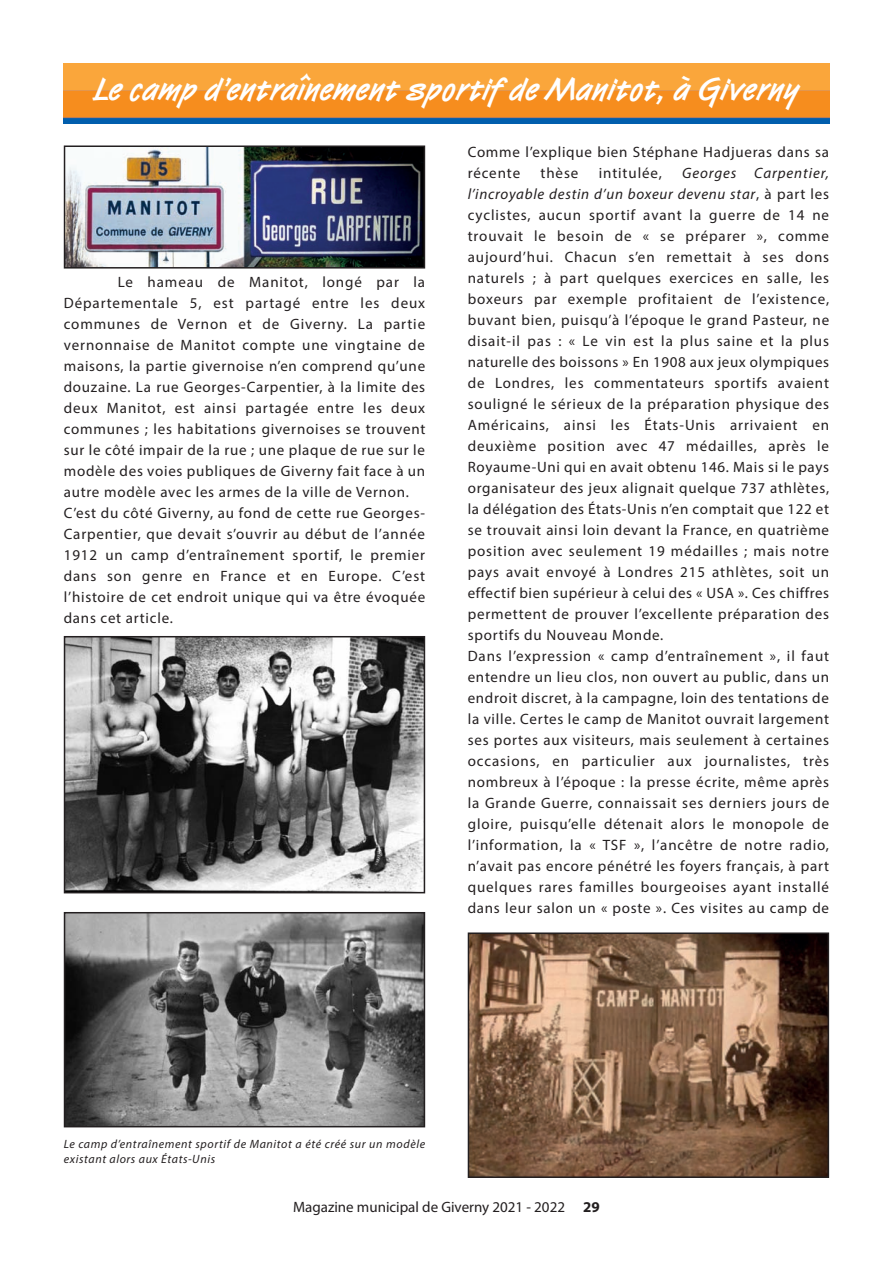
<style>
.page{position:relative;width:894px;height:1263px;background:#fff}
.page>*{position:absolute;margin:0;border:0;box-sizing:border-box;transform-origin:0 0}
.t1{font:700 33px "Van Dijk W01";color:#fff}
.t2{font:15px/21px "Myriad Pro";letter-spacing:.055em;color:#231f20}
.t3{font:15px "Myriad Pro";color:#231f20}
.t4{font:italic 12px/15px "Myriad Pro";letter-spacing:.05em;color:#231f20}
.s1{font-style:italic}
.s2{font-weight:700}
</style>
<div class="page">
<img style="left:64px;top:64px;width:765px;height:59px">
<img style="left:67px;top:148px;width:355px;height:118px">
<div style="left:64px;top:145px;width:361px;height:124px;border:2px solid #231f20"></div>
<img style="left:67px;top:639px;width:355px;height:251px">
<div style="left:64px;top:636px;width:361px;height:257px;border:2px solid #231f20"></div>
<img style="left:67px;top:915px;width:355px;height:209px">
<div style="left:64px;top:912px;width:361px;height:215px;border:2px solid #231f20"></div>
<img style="left:471px;top:935px;width:355px;height:240px">
<div style="left:468px;top:932px;width:361px;height:246px;border:2px solid #231f20"></div>
<h1 class="t1" style="left:94px;top:69px;width:707px">Le camp d’entraînement sportif de Manitot, à Giverny</h1>
<p class="t2" style="left:64px;top:273px;width:363px;text-indent:54px">Le hameau de Manitot, longé par la Départementale 5, est partagé entre les deux communes de Vernon et de Giverny. La partie vernonnaise de Manitot compte une vingtaine de maisons, la partie givernoise n’en comprend qu’une douzaine. La rue Georges-Carpentier, à la limite des deux Manitot, est ainsi partagée entre les deux communes ; les habitations givernoises se trouvent sur le côté impair de la rue ; une plaque de rue sur le modèle des voies publiques de Giverny fait face à un autre modèle avec les armes de la ville de Vernon.<br>C’est du côté Giverny, au fond de cette rue Georges-Carpentier, que devait s’ouvrir au début de l’année 1912 un camp d’entraînement sportif, le premier dans son genre en France et en Europe. C’est l’histoire de cet endroit unique qui va être évoquée dans cet article.</p>
<p class="t2" style="left:468px;top:142px;width:363px">Comme l’explique bien Stéphane Hadjueras dans sa récente</p>
<p class="t2" style="left:541px;top:163px;width:39px">thèse</p>
<p class="t2" style="left:599px;top:163px;width:65px">intitulée,</p>
<p class="t2" style="left:468px;top:163px;width:363px;text-indent:215px"><span class="s1">Georges Carpentier, l’incroyable destin d’un boxeur devenu star</span>, à part les cyclistes, aucun sportif avant la guerre de 14 ne trouvait le besoin de « se préparer », comme aujourd’hui. Chacun s’en remettait à ses dons naturels ; à part quelques exercices en salle, les boxeurs par exemple profitaient de l’existence, buvant bien, puisqu’à l’époque le grand Pasteur, ne disait-il pas : « Le vin est la plus saine et la plus naturelle des boissons » En 1908 aux jeux olympiques de Londres, les commentateurs sportifs avaient souligné le sérieux de la préparation physique des Américains, ainsi les États-Unis arrivaient en deuxième position avec 47 médailles, après le Royaume-Uni qui en avait obtenu 146. Mais si le pays organisateur des jeux alignait quelque 737 athlètes, la délégation des États-Unis n’en comptait que 122 et se trouvait ainsi loin devant la France, en quatrième position avec seulement 19 médailles ; mais notre pays avait envoyé à Londres 215 athlètes, soit un effectif bien supérieur à celui des « USA ». Ces chiffres permettent de prouver l’excellente préparation des sportifs du Nouveau Monde.<br>Dans l’expression « camp d’entraînement », il faut entendre un lieu clos, non ouvert au public, dans un endroit discret, à la campagne, loin des tentations de la ville. Certes le camp de Manitot ouvrait largement ses portes aux visiteurs, mais seulement à certaines occasions, en particulier aux journalistes, très nombreux à l’époque : la presse écrite, même après la Grande Guerre, connaissait ses derniers jours de gloire, puisqu’elle détenait alors le monopole de l’information, la « TSF », l’ancêtre de notre radio, n’avait pas encore pénétré les foyers français, à part quelques rares familles bourgeoises ayant installé dans leur salon un « poste ». Ces visites au camp de</p>
<p class="t4" style="left:64px;top:1138px;width:363px">Le camp d’entraînement sportif de Manitot a été créé sur un modèle existant alors aux États-Unis</p>
<p class="t3" style="left:293px;top:1201px;width:308px">Magazine municipal de Giverny 2021 - 2022 <span class="s2">29</span></p>
</div>
